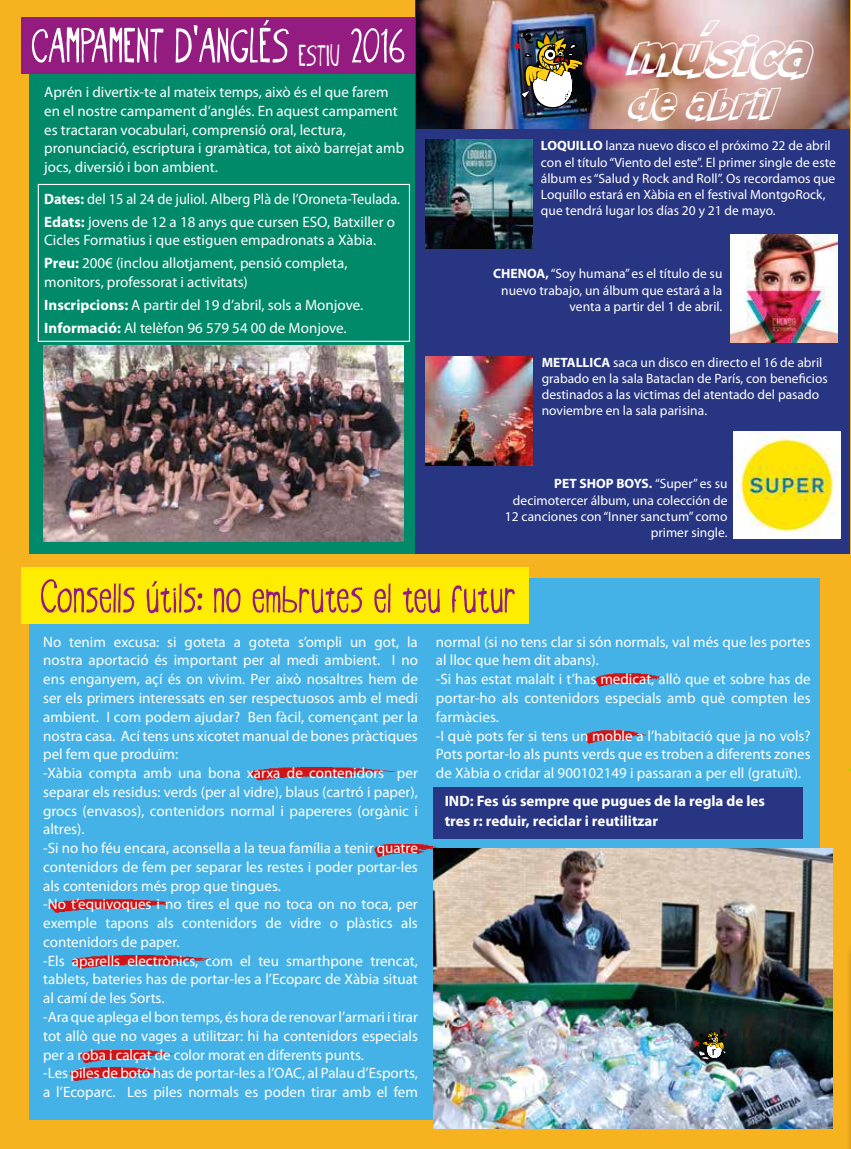
<style>
.page{position:relative;width:851px;height:1149px;background:#fff}
.page>*{position:absolute;margin:0;border:0;box-sizing:border-box;transform-origin:0 0}
.t1{font:54px "Oyster";color:#fff}
.t2{font:48.45px "CC Smash Open";color:#fff}
.t3{font:40.5px "CC Smash Open";color:#fff}
.t4{font:36px "CC Smash Open";color:#fff}
.t5{font:33px "Oyster";color:#fff}
.t6{font:15px/18.8px "Myriad Pro";color:#fff}
.t7{font:15px/23px "Myriad Pro";color:#fff;scale:.95 1}
.t8{font:700 15px/19.5px "Myriad Pro";color:#fff}
.t9{font:13.5px/16.2px "Myriad Pro";color:#fff;text-align:right}
.s1{font-weight:700}
</style>
<div class="page">
<div style="left:0;top:0;width:850px;height:1148px;background:#f6b21f"></div>
<div style="left:845px;top:940px;width:5px;height:208px;background:#f1ae1e"></div>
<div style="left:30px;top:577px;width:789px;height:541px;background:#44b2e6"></div>
<img style="left:433px;top:848px;width:399px;height:280px">
<img style="left:48px;top:899px;width:119px;height:13px">
<div style="left:433px;top:786px;width:370px;height:52px;background:#283583"></div>
<div style="left:30px;top:30px;width:387px;height:523px;background:#008a69"></div>
<div style="left:22px;top:17px;width:395px;height:57px;background:#941c81"></div>
<img style="left:43px;top:346px;width:361px;height:195px">
<div style="left:21px;top:567px;width:507px;height:57px;background:#ffed00"></div>
<svg style="left:41px;top:579px;width:474px;height:34px"></svg>
<div style="left:38px;top:184px;width:372px;height:158px;border:1px solid #fff"></div>
<img style="left:374px;top:844px;width:63px;height:14px">
<img style="left:250px;top:767px;width:145px;height:14px">
<img style="left:72px;top:955px;width:145px;height:14px">
<img style="left:80px;top:1050px;width:94px;height:13px">
<img style="left:70px;top:1067px;width:94px;height:14px">
<img style="left:595px;top:673px;width:71px;height:13px">
<img style="left:585px;top:730px;width:61px;height:13px">
<div style="left:415px;top:0;width:434px;height:553px;background:#283583"></div>
<img style="left:416px;top:0;width:433px;height:128px">
<img style="left:730px;top:234px;width:106px;height:109px">
<img style="left:426px;top:356px;width:106px;height:109px">
<img style="left:733px;top:432px;width:106px;height:106px">
<img style="left:425px;top:139px;width:107px;height:109px">
<img style="left:512px;top:29px;width:79px;height:80px">
<svg style="left:692px;top:1028px;width:35px;height:31px"></svg>
<h1 class="t1" style="left:32px;top:15px;width:376px">CAMPAMENT D’ANGLÉS 2016</h1>
<h3 class="t5" style="left:299px;top:37px;width:43px">ESTIU</h3>
<p class="t6" style="left:44px;top:82px;width:361px">Aprén i divertix-te al mateix temps, això és el que farem en el nostre campament d’anglés. En aquest campament es tractaran vocabulari, comprensió oral, lectura, pronunciació, escriptura i gramàtica, tot això barrejat amb jocs, diversió i bon ambient.</p>
<p class="t7" style="left:44px;top:187px;width:376px"><span class="s1">Dates:</span> del 15 al 24 de juliol. Alberg Plà de l’Oroneta-Teulada.<br><span class="s1">Edats:</span> jovens de 12 a 18 anys que cursen ESO, Batxiller o</p>
<p class="t6" style="left:44px;top:228px;width:333px;line-height:23px">Cicles Formatius i que estiguen empadronats a Xàbia.<br><span class="s1">Preu:</span> 200€ (inclou allotjament, pensió completa,</p>
<p class="t6" style="left:44px;top:270px;width:320px;line-height:23px">monitors, professorat i activitats)<br><span class="s1">Inscripcions:</span> A partir del 19 d’abril, sols a Monjove.<br><span class="s1">Informació:</span> Al telèfon 96 579 54 00 de Monjove.</p>
<h3 class="t3" style="left:699px;top:13px;width:15px">’</h3>
<h2 class="t2" style="left:632px;top:26px;width:182px">musica</h2>
<h3 class="t4" style="left:632px;top:82px;width:146px">de abril</h3>
<p class="t9" style="left:541px;top:137px;width:296px;text-align:left"><span class="s1">LOQUILLO</span> lanza nuevo disco el próximo 22 de abril con el título “Viento del este”. El primer single de este álbum es “Salud y Rock and Roll”. Os recordamos que Loquillo estará en Xàbia en el festival MontgoRock, que tendrá lugar los días 20 y 21 de mayo.</p>
<p class="t9" style="left:493px;top:265px;width:231px"><span class="s1">CHENOA,</span> “Soy humana” es el título de su nuevo trabajo, un álbum que estará a la venta a partir del 1 de abril.</p>
<p class="t9" style="left:541px;top:354px;width:287px;text-align:left"><span class="s1">METALLICA</span> saca un disco en directo el 16 de abril grabado en la sala Bataclan de París, con beneficios destinados a las victimas del atentado del pasado noviembre en la sala parisina.</p>
<p class="t9" style="left:505px;top:475px;width:224px"><span class="s1">PET SHOP BOYS.</span> “Super” es su decimotercer álbum, una colección de<br>12 canciones con “Inner sanctum” como primer single.</p>
<p class="t6" style="left:43px;top:632px;width:376px">No tenim excusa: si goteta a goteta s’ompli un got, la nostra aportació és important per al medi ambient. I no ens enganyem, açí és on vivim. Per això nosaltres hem de ser els primers interessats en ser respectuosos amb el medi ambient. I com podem ajudar? Ben fàcil, començant per la nostra casa. Ací tens uns xicotet manual de bones pràctiques pel fem que produïm:<br>-Xàbia compta amb una bona xarxa de contenidors per separar els residus: verds (per al vidre), blaus (cartró i paper), grocs (envasos), contenidors normal i papereres (orgànic i altres).<br>-Si no ho féu encara, aconsella a la teua família a tenir quatre contenidors de fem per separar les restes i poder portar-les als contenidors més prop que tingues.<br>-No t’equivoques i no tires el que no toca on no toca, per exemple tapons als contenidors de vidre o plàstics als contenidors de paper.<br>-Els aparells electrònics, com el teu smarthpone trencat, tablets, bateries has de portar-les a l’Ecoparc de Xàbia situat al camí de les Sorts.<br>-Ara que aplega el bon temps, és hora de renovar l’armari i tirar tot allò que no vages a utilitzar: hi ha contenidors especials per a roba i calçat de color morat en diferents punts.<br>-Les piles de botó has de portar-les a l’OAC, al Palau d’Esports, a l’Ecoparc. Les piles normals es poden tirar amb el fem</p>
<p class="t6" style="left:436px;top:632px;width:376px">normal (si no tens clar si són normals, val més que les portes al lloc que hem dit abans).<br>-Si has estat malalt i t’has medicat, allò que et sobre has de portar-ho als contenidors especials amb què compten les farmàcies.<br>-I què pots fer si tens un moble a l’habitació que ja no vols?<br>Pots portar-lo als punts verds que es troben a diferents zones de Xàbia o cridar al 900102149 i passaran a per ell (gratuït).</p>
<p class="t8" style="left:444px;top:790px;width:322px">IND: Fes ús sempre que pugues de la regla de les tres r: reduir, reciclar i reutilitzar</p>
</div>
